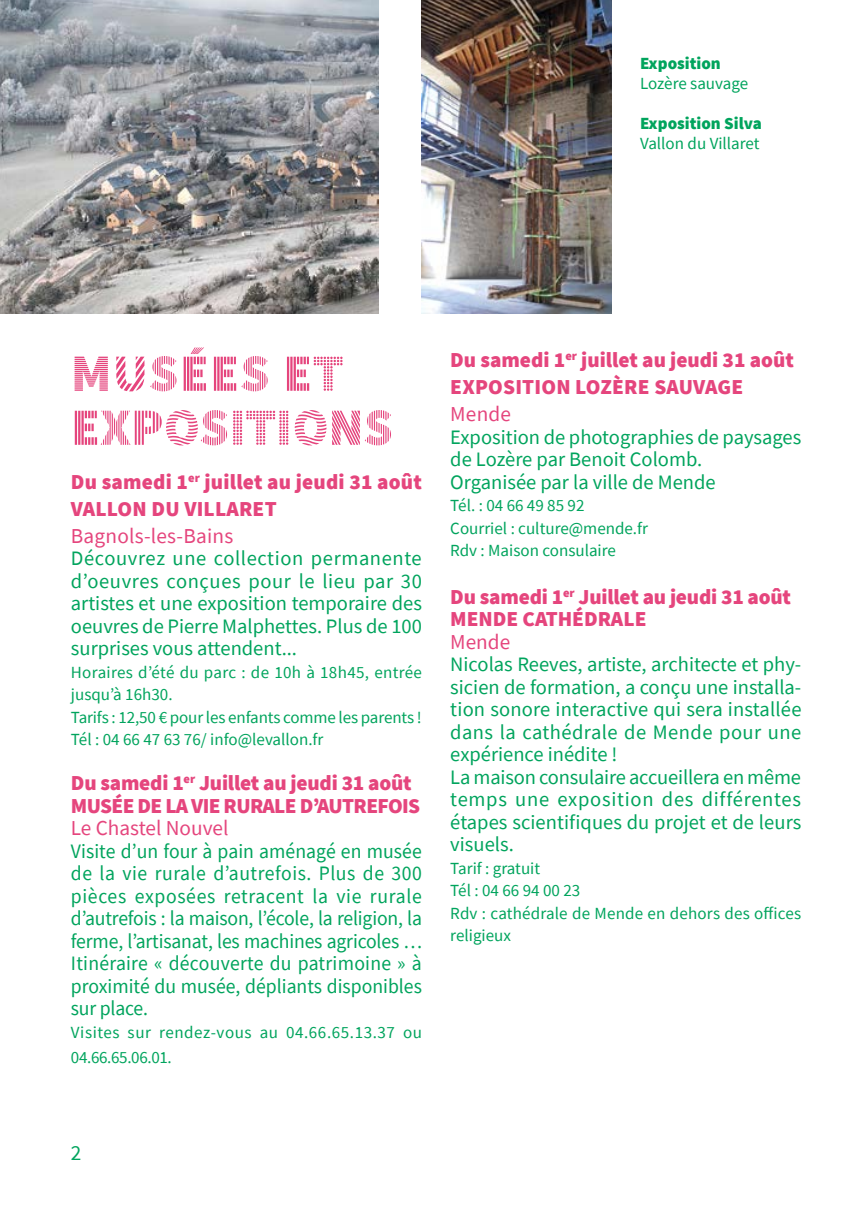
<style>
.page{position:relative;width:851px;height:1205px;background:#fff}
.page>*{position:absolute;margin:0;border:0;box-sizing:border-box;transform-origin:0 0}
.t1{font:52.5px/54px "Source Sans Pro DISPLAY";color:#e5457d}
.t2{font:900 21.25px/27px "Source Sans Pro";color:#e5457d}
.t3{font:900 21.25px/22.5px "Source Sans Pro";letter-spacing:-.025em;color:#e5457d}
.t4{font:21.25px "Source Sans Pro";letter-spacing:.005em;color:#e5457d}
.t5{font:21.25px "Source Sans Pro";color:#00a45d}
.t6{font:20.5px/22.5px "Source Sans Pro";color:#00a45d}
.t7{font:20.5px/22.5px "Source Sans Pro";color:#00a45d;text-align:justify;scale:.96 1}
.t8{font:17px/22.5px "Source Sans Pro";color:#00a45d}
.t9{font:17px/25px "Source Sans Pro";letter-spacing:.035em;color:#00a45d}
.t10{font:900 17px "Source Sans Pro";color:#00a45d}
</style>
<div class="page">
<img style="left:0;top:0;width:379px;height:313px">
<img style="left:422px;top:0;width:189px;height:313px">
<p class="t10" style="left:640px;top:52px;width:82px">Exposition</p>
<p class="t8" style="left:640px;top:72px;width:110px">Lozère sauvage</p>
<p class="t10" style="left:640px;top:112px;width:123px">Exposition Silva</p>
<p class="t8" style="left:640px;top:132px;width:121px">Vallon du Villaret</p>
<h1 class="t1" style="left:71px;top:348px;width:324px">MUSÉES ET<br>EXPOSITIONS</h1>
<p class="t2" style="left:71px;top:468px;width:352px">Du samedi 1<sup>er</sup> juillet au jeudi 31 août<br>VALLON DU VILLARET</p>
<p class="t4" style="left:71px;top:522px;width:164px">Bagnols-les-Bains</p>
<p class="t6" style="left:71px;top:547px;width:352px;text-align:justify">Découvrez une collection permanente d’oeuvres conçues pour le lieu par 30 artistes et une exposition temporaire des oeuvres de Pierre Malphettes. Plus de 100 surprises vous attendent...</p>
<p class="t8" style="left:71px;top:661px;width:352px">Horaires d’été du parc : de 10h à 18h45, entrée jusqu’à 16h30.<br>Tarifs : 12,50 € pour les enfants comme les parents !<br>Tél : 04 66 47 63 76/ info@levallon.fr</p>
<p class="t3" style="left:71px;top:772px;width:351px">Du samedi 1<sup>er</sup> Juillet au jeudi 31 août<br>MUSÉE DE LA VIE RURALE D’AUTREFOIS</p>
<p class="t4" style="left:71px;top:815px;width:159px">Le Chastel Nouvel</p>
<p class="t7" style="left:71px;top:840px;width:367px">Visite d’un four à pain aménagé en musée de la vie rurale d’autrefois. Plus de 300 pièces exposées retracent la vie rurale d’autrefois : la maison, l’école, la religion, la ferme, l’artisanat, les machines agricoles … Itinéraire « découverte du patrimoine » à proximité du musée, dépliants disponibles sur place.</p>
<p class="t9" style="left:71px;top:1019px;width:352px">Visites sur rendez-vous au 04.66.65.13.37 ou<br>04.66.65.06.01.</p>
<p class="t2" style="left:450px;top:346px;width:345px">Du samedi 1<sup>er</sup> juillet au jeudi 31 août<br>EXPOSITION LOZÈRE SAUVAGE</p>
<p class="t4" style="left:450px;top:401px;width:62px">Mende</p>
<p class="t6" style="left:450px;top:426px;width:352px">Exposition de photographies de paysages de Lozère par Benoit Colomb.<br>Organisée par la ville de Mende</p>
<p class="t8" style="left:450px;top:494px;width:199px">Tél. : 04 66 49 85 92<br>Courriel : culture@mende.fr<br>Rdv : Maison consulaire</p>
<p class="t2" style="left:450px;top:585px;width:342px;line-height:22.5px">Du samedi 1<sup>er</sup> Juillet au jeudi 31 août<br>MENDE CATHÉDRALE</p>
<p class="t4" style="left:450px;top:628px;width:61px">Mende</p>
<p class="t6" style="left:450px;top:653px;width:352px">Nicolas Reeves, artiste, architecte et phy&shy;sicien de formation, a conçu une installa&shy;tion sonore interactive qui sera installée dans la cathédrale de Mende pour une expérience inédite !<br>La maison consulaire accueillera en même temps une exposition des différentes étapes scientifiques du projet et de leurs visuels.</p>
<p class="t8" style="left:450px;top:857px;width:352px">Tarif : gratuit<br>Tél : 04 66 94 00 23<br>Rdv : cathédrale de Mende en dehors des offices religieux</p>
<p class="t5" style="left:71px;top:1139px;width:12px">2</p>
</div>
